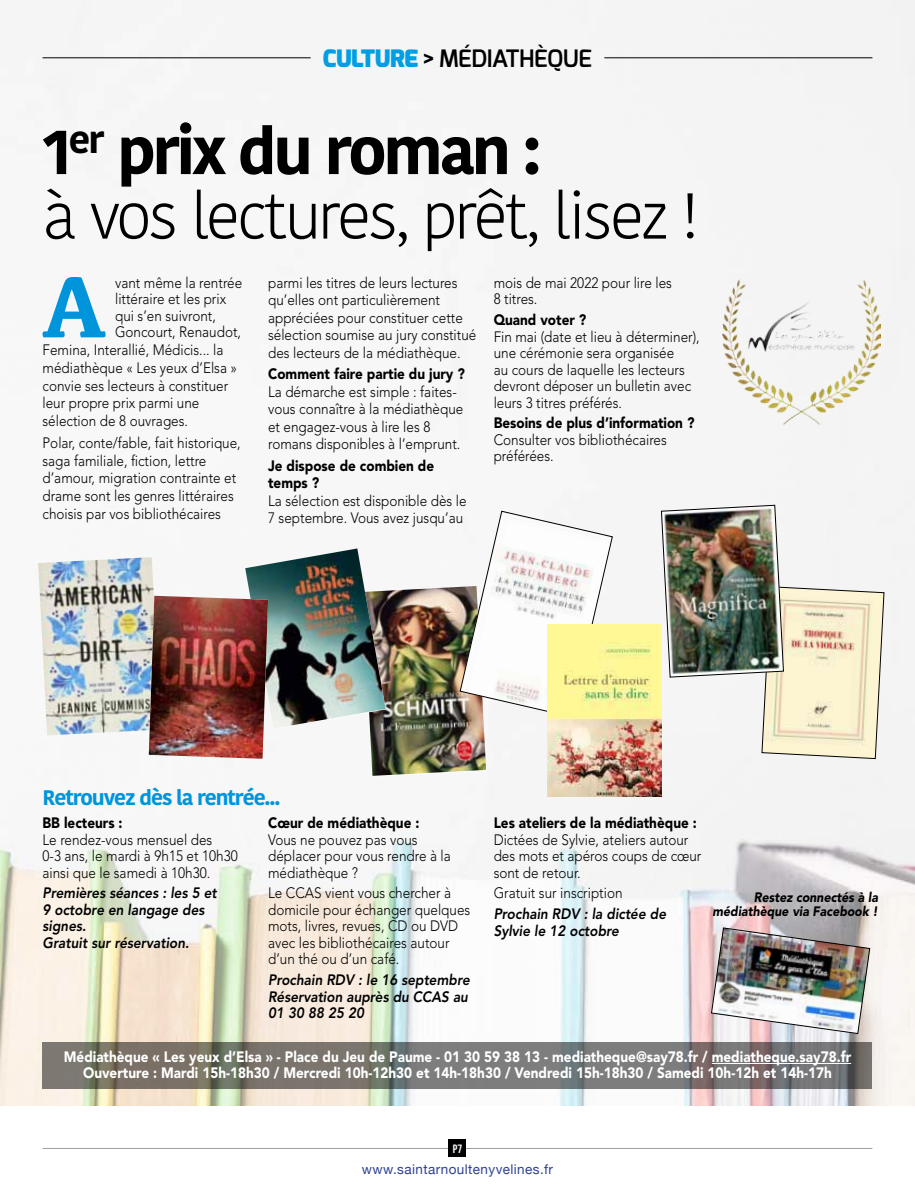
<style>
.page{position:relative;width:915px;height:1191px;background:#fff}
.page>*{position:absolute;margin:0;border:0;box-sizing:border-box;transform-origin:0 0}
.t1{font:700 89.25px "Kefa";color:#0095db}
.t2{font:300 64.5px/64.5px "Kohinoor Bangla";letter-spacing:-.05em;color:#000}
.t3{font:600 24px "Exo";letter-spacing:-.02em;color:#000}
.t4{font:700 21px "Kohinoor Bangla";letter-spacing:-.05em;color:#0095db}
.t5{font:300 15px/16.5px "Avenir LT Std";color:#000;scale:.9 1}
.t6{font:900 15px/16.5px "Avenir LT Std";color:#fff;text-align:center;scale:.9 1}
.t7{font:italic 800 15px/16.5px "Avenir LT Std";color:#000;scale:.9 1}
.t8{font:900 15px/17.4px "Avenir LT Std";color:#000;scale:.9 1}
.t9{font:italic 900 13.65px/13.6px "Avenir LT Std";color:#000;text-align:right;scale:.9 1}
.t10{font:13.5px "Helvetica Neue";letter-spacing:.03em;color:#2e4193}
.t11{font:12px "Bebas Neue";color:#fff}
.s1{font-weight:900;color:#009fe3}
.s2{font-weight:700}
</style>
<div class="page">
<hr style="left:43px;top:1148px;width:829px;height:1px;background:#9d9d9c">
<div style="left:449px;top:1140px;width:17px;height:17px;background:#000"></div>
<img style="left:0;top:0;width:914px;height:1106px">
<img style="left:710px;top:927px;width:159px;height:107px">
<hr style="left:43px;top:57px;width:267px;height:1px;background:#000">
<hr style="left:604px;top:57px;width:268px;height:1px;background:#000">
<svg style="left:43px;top:1042px;width:829px;height:47px;background:#767470"></svg>
<hr style="left:711px;top:1063px;width:139px;height:1px;background:#fff">
<img style="left:660px;top:505px;width:224px;height:254px">
<img style="left:38px;top:511px;width:574px;height:265px">
<img style="left:547px;top:624px;width:114px;height:173px">
<img style="left:722px;top:272px;width:158px;height:159px">
<img style="left:744px;top:287px;width:114px;height:75px">
<h3 class="t3" style="left:323px;top:43px;width:270px"><span class="s1">CULTURE</span> &gt; MÉDIATHÈQUE</h3>
<h2 class="t2" style="left:43px;top:118px;width:657px"><span class="s2">1</span><sup>er</sup> <span class="s2">prix du roman :<br></span>à vos lectures, prêt, lisez !</h2>
<h1 class="t1" style="left:42px;top:248px;width:66px">A</h1>
<p class="t5" style="left:115px;top:274px;width:143px">vant même la rentrée</p>
<p class="t5" style="left:115px;top:291px;width:125px">littéraire et les prix</p>
<p class="t5" style="left:115px;top:307px;width:114px">qui s’en suivront,</p>
<p class="t5" style="left:115px;top:324px;width:141px">Goncourt, Renaudot,</p>
<p class="t5" style="left:43px;top:342px;width:202px">Femina, Interallié, Médicis... la</p>
<p class="t5" style="left:43px;top:359px;width:217px">médiathèque « Les yeux d’Elsa »</p>
<p class="t5" style="left:43px;top:377px;width:208px">convie ses lecteurs à constituer</p>
<p class="t5" style="left:43px;top:395px;width:176px">leur propre prix parmi une</p>
<p class="t5" style="left:43px;top:413px;width:163px">sélection de 8 ouvrages.</p>
<p class="t5" style="left:43px;top:434px;width:222px;line-height:17.7px">Polar, conte/fable, fait historique, saga familiale, fiction, lettre d’amour, migration contrainte et drame sont les genres littéraires choisis par vos bibliothécaires</p>
<p class="t5" style="left:268px;top:274px;width:233px;line-height:17.4px">parmi les titres de leurs lectures qu’elles ont particulièrement appréciées pour constituer cette sélection soumise au jury constitué des lecteurs de la médiathèque.</p>
<p class="t8" style="left:268px;top:365px;width:220px">Comment faire partie du jury ?</p>
<p class="t5" style="left:268px;top:383px;width:218px;line-height:17.4px">La démarche est simple : faites&shy;vous connaître à la médiathèque et engagez-vous à lire les 8 romans disponibles à l’emprunt.</p>
<p class="t8" style="left:268px;top:457px;width:186px">Je dispose de combien de temps ?</p>
<p class="t5" style="left:268px;top:492px;width:222px;line-height:17.4px">La sélection est disponible dès le<br>7 septembre. Vous avez jusqu’au</p>
<p class="t5" style="left:493px;top:274px;width:199px">mois de mai 2022 pour lire les<br>8 titres.</p>
<p class="t8" style="left:493px;top:311px;width:105px">Quand voter ?</p>
<p class="t5" style="left:493px;top:328px;width:230px">Fin mai (date et lieu à déterminer), une cérémonie sera organisée<br>au cours de laquelle les lecteurs devront déposer un bulletin avec leurs 3 titres préférés.</p>
<p class="t8" style="left:493px;top:414px;width:225px">Besoins de plus d’information ?</p>
<p class="t5" style="left:493px;top:431px;width:194px">Consulter vos bibliothécaires préférées.</p>
<h3 class="t4" style="left:43px;top:779px;width:239px">Retrouvez dès la rentrée...</h3>
<p class="t8" style="left:43px;top:814px;width:90px">BB lecteurs :</p>
<p class="t5" style="left:43px;top:831px;width:218px">Le rendez-vous mensuel des<br>0-3 ans, le mardi à 9h15 et 10h30 ainsi que le samedi à 10h30.</p>
<p class="t7" style="left:43px;top:885px;width:195px">Premières séances : les 5 et<br>9 octobre en langage des signes.<br>Gratuit sur réservation.</p>
<p class="t8" style="left:268px;top:814px;width:170px">Cœur de médiathèque :</p>
<p class="t5" style="left:268px;top:831px;width:204px">Vous ne pouvez pas vous déplacer pour vous rendre à la médiathèque ?</p>
<p class="t5" style="left:268px;top:885px;width:226px">Le CCAS vient vous chercher à domicile pour échanger quelques mots, livres, revues, CD ou DVD avec les bibliothécaires autour d’un thé ou d’un café.</p>
<p class="t7" style="left:268px;top:971px;width:225px;text-align:justify">Prochain RDV : le 16 septembre Réservation auprès du CCAS au 01 30 88 25 20</p>
<p class="t8" style="left:493px;top:814px;width:227px">Les ateliers de la médiathèque :</p>
<p class="t5" style="left:493px;top:831px;width:232px">Dictées de Sylvie, ateliers autour des mots et apéros coups de cœur sont de retour.</p>
<p class="t5" style="left:493px;top:885px;width:145px">Gratuit sur inscription</p>
<p class="t7" style="left:493px;top:905px;width:193px">Prochain RDV : la dictée de<br>Sylvie le 12 octobre</p>
<p class="t9" style="left:712px;top:890px;width:185px">Restez connectés à la médiathèque via Facebook !</p>
<p class="t6" style="left:64px;top:1048px;width:876px">Médiathèque « Les yeux d’Elsa » - Place du Jeu de Paume - 01 30 59 38 13 - mediatheque@say78.fr / mediatheque.say78.fr<br>Ouverture : Mardi 15h-18h30 / Mercredi 10h-12h30 et 14h-18h30 / Vendredi 15h-18h30 / Samedi 10h-12h et 14h-17h</p>
<p class="t11" style="left:452px;top:1141px;width:11px">P7</p>
<p class="t10" style="left:362px;top:1159px;width:193px">www.saintarnoultenyvelines.fr</p>
</div>
